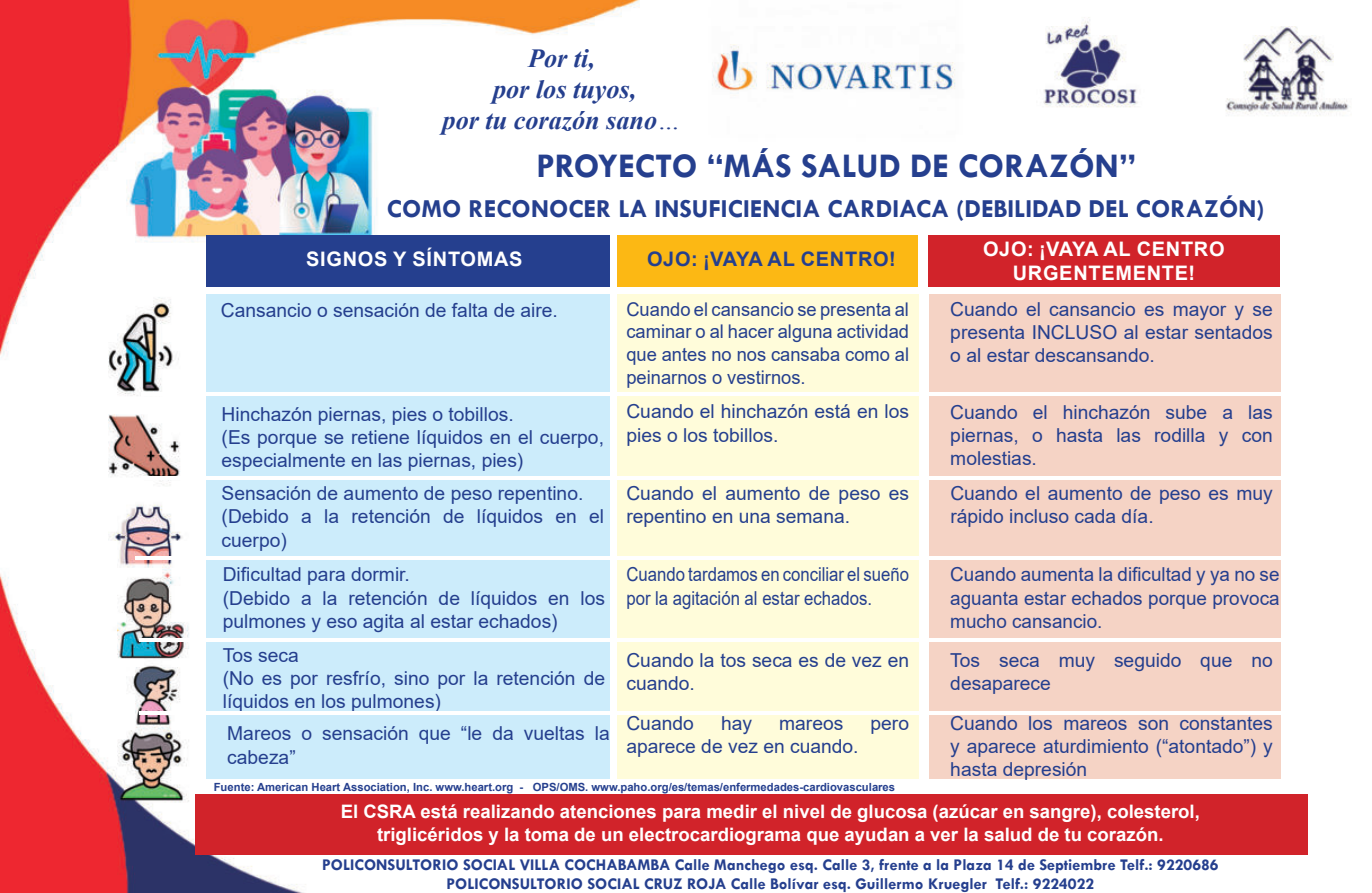
<style>
.page{position:relative;width:1372px;height:893px;background:#fff}
.page>*{position:absolute;margin:0;border:0;box-sizing:border-box;transform-origin:0 0}
.t1{font:700 34.88px "Tw Cen";color:#253f8e}
.t2{font:700 26.1px "Tw Cen";color:#253f8e}
.t3{font:italic 700 26.1px/31.5px "Times New Roman";color:#253f8e;text-align:center}
.t4{font:700 20.03px/24.1px "Arial";letter-spacing:.035em;color:#fff;text-align:center}
.t5{font:700 20.03px "Arial";letter-spacing:.035em;color:#253f8e}
.t6{font:19.35px/23.2px "Arial";color:#253f8e}
.t7{font:19.35px/23.2px "Arial";color:#253f8e;scale:.87 1}
.t8{font:18.9px/22.7px "Arial";color:#253f8e;text-align:justify}
.t9{font:700 18.68px/22.3px "Arial";color:#fff;text-align:center}
.t10{font:700 16.43px/19.8px "Tw Cen";color:#253f8e;text-align:center}
.t11{font:700 11.25px "Arial";color:#253f8e}
.s1{font-weight:400}
</style>
<div class="page">
<img style="left:0;top:0;width:1349px;height:893px">
<div style="left:195px;top:794px;width:1112px;height:61px;background:#d1232a"></div>
<div style="left:206px;top:294px;width:403px;height:484px;background:#ccecfb"></div>
<div style="left:617px;top:294px;width:302px;height:484px;background:#fffcda"></div>
<div style="left:929px;top:294px;width:351px;height:484px;background:#f5d3c5"></div>
<div style="left:206px;top:235px;width:403px;height:52px;background:#253f8e"></div>
<div style="left:617px;top:235px;width:300px;height:52px;background:#fcb814"></div>
<div style="left:928px;top:235px;width:351px;height:52px;background:#d1232a"></div>
<hr style="left:142px;top:392px;width:1148px;height:3px;background:#fff">
<hr style="left:142px;top:476px;width:1148px;height:4px;background:#fff">
<hr style="left:135px;top:557px;width:1148px;height:3px;background:#fff">
<hr style="left:139px;top:638px;width:1148px;height:4px;background:#fff">
<hr style="left:139px;top:711px;width:1148px;height:4px;background:#fff">
<h2 class="t3" style="left:442px;top:45px;width:239px">Por ti,<br>por los tuyos,<br>por tu corazón sano<span class="s1">…</span></h2>
<h1 class="t1" style="left:536px;top:154px;width:601px">PROYECTO “MÁS SALUD DE CORAZÓN”</h1>
<h2 class="t2" style="left:387px;top:200px;width:879px">COMO RECONOCER LA INSUFICIENCIA CARDIACA (DEBILIDAD DEL CORAZÓN)</h2>
<p class="t4" style="left:306px;top:249px;width:218px">SIGNOS Y SÍNTOMAS</p>
<p class="t5" style="left:647px;top:251px;width:250px">OJO: ¡VAYA AL CENTRO!</p>
<p class="t4" style="left:983px;top:239px;width:243px">OJO: ¡VAYA AL CENTRO<br>URGENTEMENTE!</p>
<p class="t6" style="left:221px;top:300px;width:338px">Cansancio o sensación de falta de aire.</p>
<p class="t8" style="left:626px;top:299px;width:284px">Cuando el cansancio se presenta al caminar o al hacer alguna actividad que antes no nos cansaba como al peinarnos o vestirnos.</p>
<p class="t6" style="left:950px;top:299px;width:324px;text-align:justify">Cuando el cansancio es mayor y se presenta INCLUSO al estar sentados o al estar descansando.</p>
<p class="t6" style="left:221px;top:405px;width:384px">Hinchazón piernas, pies o tobillos.<br>(Es porque se retiene líquidos en el cuerpo, especialmente en las piernas, pies)</p>
<p class="t6" style="left:626px;top:402px;width:284px">Cuando el hinchazón está en los pies o los tobillos.</p>
<p class="t6" style="left:950px;top:402px;width:324px;text-align:justify">Cuando el hinchazón sube a las piernas, o hasta las rodilla y con molestias.</p>
<p class="t6" style="left:222px;top:484px;width:384px">Sensación de aumento de peso repentino. (Debido a la retención de líquidos en el cuerpo)</p>
<p class="t6" style="left:626px;top:484px;width:284px">Cuando el aumento de peso es repentino en una semana.</p>
<p class="t6" style="left:950px;top:484px;width:324px">Cuando el aumento de peso es muy rápido incluso cada día.</p>
<p class="t6" style="left:223px;top:563px;width:384px">Di昀椀cultad para dormir.<br>(Debido a la retención de líquidos en los pulmones y eso agita al estar echados)</p>
<p class="t7" style="left:626px;top:565px;width:326px">Cuando tardamos en conciliar el sueño por la agitación al estar echados.</p>
<p class="t6" style="left:950px;top:563px;width:331px;text-align:justify">Cuando aumenta la di昀椀cultad y ya no se aguanta estar echados porque provoca mucho cansancio.</p>
<p class="t6" style="left:223px;top:646px;width:384px">Tos seca<br>(No es por resfrío, sino por la retención de líquidos en los pulmones)</p>
<p class="t6" style="left:626px;top:650px;width:284px">Cuando la tos seca es de vez en cuando.</p>
<p class="t6" style="left:950px;top:650px;width:324px">Tos seca muy seguido que no desaparece</p>
<p class="t6" style="left:227px;top:724px;width:384px">Mareos o sensación que “le da vueltas la cabeza”</p>
<p class="t6" style="left:626px;top:713px;width:69px">Cuando</p>
<p class="t6" style="left:721px;top:713px;width:33px">hay</p>
<p class="t6" style="left:779px;top:713px;width:66px">mareos</p>
<p class="t6" style="left:870px;top:713px;width:40px">pero</p>
<p class="t6" style="left:626px;top:736px;width:234px">aparece de vez en cuando.</p>
<p class="t6" style="left:950px;top:713px;width:324px;text-align:justify">Cuando los mareos son constantes y aparece aturdimiento (“atontado”) y hasta depresión</p>
<p class="t11" style="left:214px;top:783px;width:683px">Fuente: American Heart Association, Inc. www.heart.org - OPS/OMS. www.paho.org/es/temas/enfermedades-cardiovasculares</p>
<p class="t9" style="left:341px;top:802px;width:860px">El CSRA está realizando atenciones para medir el nivel de glucosa (azúcar en sangre), colesterol, triglicéridos y la toma de un electrocardiograma que ayudan a ver la salud de tu corazón.</p>
<p class="t10" style="left:322px;top:856px;width:898px">POLICONSULTORIO SOCIAL VILLA COCHABAMBA Calle Manchego esq. Calle 3, frente a la Plaza 14 de Septiembre Telf.: 9220686<br>POLICONSULTORIO SOCIAL CRUZ ROJA Calle Bolívar esq. Guillermo Kruegler Telf.: 9224022</p>
</div>
